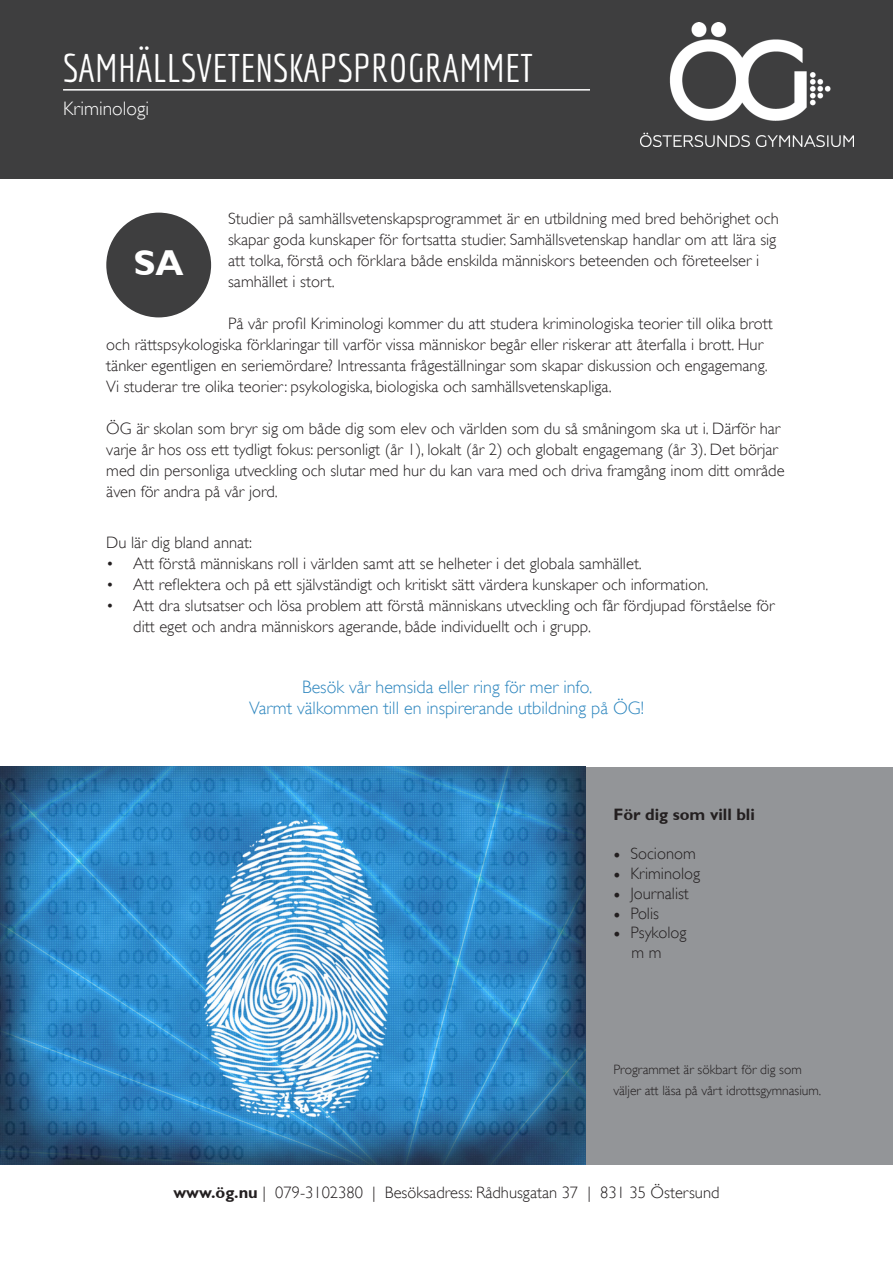
<style>
.page{position:relative;width:893px;height:1263px;background:#fff}
.page>*{position:absolute;margin:0;border:0;box-sizing:border-box;transform-origin:0 0}
.t1{font:39px "Economica";color:#fff}
.t2{font:700 36px "Gill Sans";color:#fff}
.t3{font:300 19.5px "Gill Sans";color:#fff}
.brödtext{font:300 18px "Gill Sans";color:#2f87bf}
.brödtext-2{font:300 16.5px/21px "Gill Sans";color:#231f20}
.t4{font:700 16.5px "Gill Sans";color:#231f20}
.brödtext-3{font:300 13.5px/21px "Gill Sans";color:#231f20}
.s1{font-size:15.75px}
.s2{font-family:"Minion Pro";font-weight:400;font-size:18px}
.s3{font-weight:700}
</style>
<div class="page">
<div style="left:0;top:0;width:893px;height:179px;background:#3e3e3f"></div>
<img style="left:641px;top:22px;width:212px;height:124px">
<hr style="left:63px;top:89px;width:527px;height:2px;background:#fff">
<div style="left:586px;top:767px;width:307px;height:397px;background:#939598"></div>
<div style="left:106px;top:213px;width:105px;height:104px;background:#3e3e3f;border-radius:50%"></div>
<img style="left:0;top:767px;width:586px;height:397px">
<h1 class="t1" style="left:63px;top:46px;width:471px">SAMHÄLLSVETENSKAPSPROGRAMMET</h1>
<p class="t3" style="left:63px;top:97px;width:88px">Kriminologi</p>
<p class="brödtext-2" style="left:228px;top:208px;width:552px">Studier på samhällsvetenskapsprogrammet är en utbildning med bred behörighet och skapar goda kunskaper för fortsatta studier. Samhällsvetenskap handlar om att lära sig att tolka, förstå och förklara både enskilda människors beteenden och företeelser i samhället i stort.</p>
<p class="brödtext-2" style="left:106px;top:313px;width:668px;text-indent:122px">På vår profil Kriminologi kommer du att studera kriminologiska teorier till olika brott och rättspsykologiska förklaringar till varför vissa människor begår eller riskerar att återfalla i brott. Hur tänker egentligen en seriemördare? Intressanta frågeställningar som skapar diskussion och engagemang.</p>
<p class="brödtext-2" style="left:106px;top:376px;width:507px">Vi studerar tre olika teorier: psykologiska, biologiska och samhällsvetenskapliga.</p>
<p class="brödtext-2" style="left:106px;top:418px;width:680px">ÖG är skolan som bryr sig om både dig som elev och världen som du så småningom ska ut i. Därför har varje år hos oss ett tydligt fokus: personligt (år 1), lokalt (år 2) och globalt engagemang (år 3). Det börjar med din personliga utveckling och slutar med hur du kan vara med och driva framgång inom ditt område även för andra på vår jord.</p>
<p class="brödtext-2" style="left:106px;top:531px;width:147px">Du lär dig bland annat:</p>
<p class="brödtext-2" style="left:106px;top:552px;width:537px"><span class="s1">•</span> Att förstå människans roll i världen samt att se helheter i det globala samhället.</p>
<p class="brödtext-2" style="left:106px;top:573px;width:603px"><span class="s1">•</span> Att reflektera och på ett självständigt och kritiskt sätt värdera kunskaper och information.</p>
<p class="brödtext-2" style="left:133px;top:594px;width:643px;text-indent:-27px"><span class="s1">•</span> Att dra slutsatser och lösa problem att förstå människans utveckling och får fördjupad förståelse för ditt eget och andra människors agerande, både individuellt och i grupp.</p>
<p class="t2" style="left:134px;top:241px;width:51px">SA</p>
<p class="brödtext" style="left:302px;top:676px;width:292px">Besök vår hemsida eller ring för mer info.</p>
<p class="brödtext" style="left:249px;top:697px;width:396px">Varmt välkommen till en inspirerande utbildning på ÖG!</p>
<p class="t4" style="left:613px;top:804px;width:143px">För dig som vill bli</p>
<p class="brödtext-2" style="left:613px;top:843px;width:84px"><span class="s2">•</span> Socionom</p>
<p class="brödtext-2" style="left:613px;top:863px;width:88px"><span class="s2">•</span> Kriminolog</p>
<p class="brödtext-2" style="left:613px;top:883px;width:77px"><span class="s2">•</span> Journalist</p>
<p class="brödtext-2" style="left:613px;top:902px;width:47px"><span class="s2">•</span> Polis</p>
<p class="brödtext-2" style="left:613px;top:922px;width:75px"><span class="s2">•</span> Psykolog</p>
<p class="brödtext-2" style="left:631px;top:942px;width:32px">m m</p>
<p class="brödtext-3" style="left:613px;top:1058px;width:209px">Programmet är sökbart för dig som väljer att läsa på vårt idrottsgymnasium.</p>
<p class="brödtext-2" style="left:173px;top:1181px;width:548px"><span class="s3">www.ög.nu</span> | 079-3102380 | Besöksadress: Rådhusgatan 37 | 831 35 Östersund</p>
</div>
